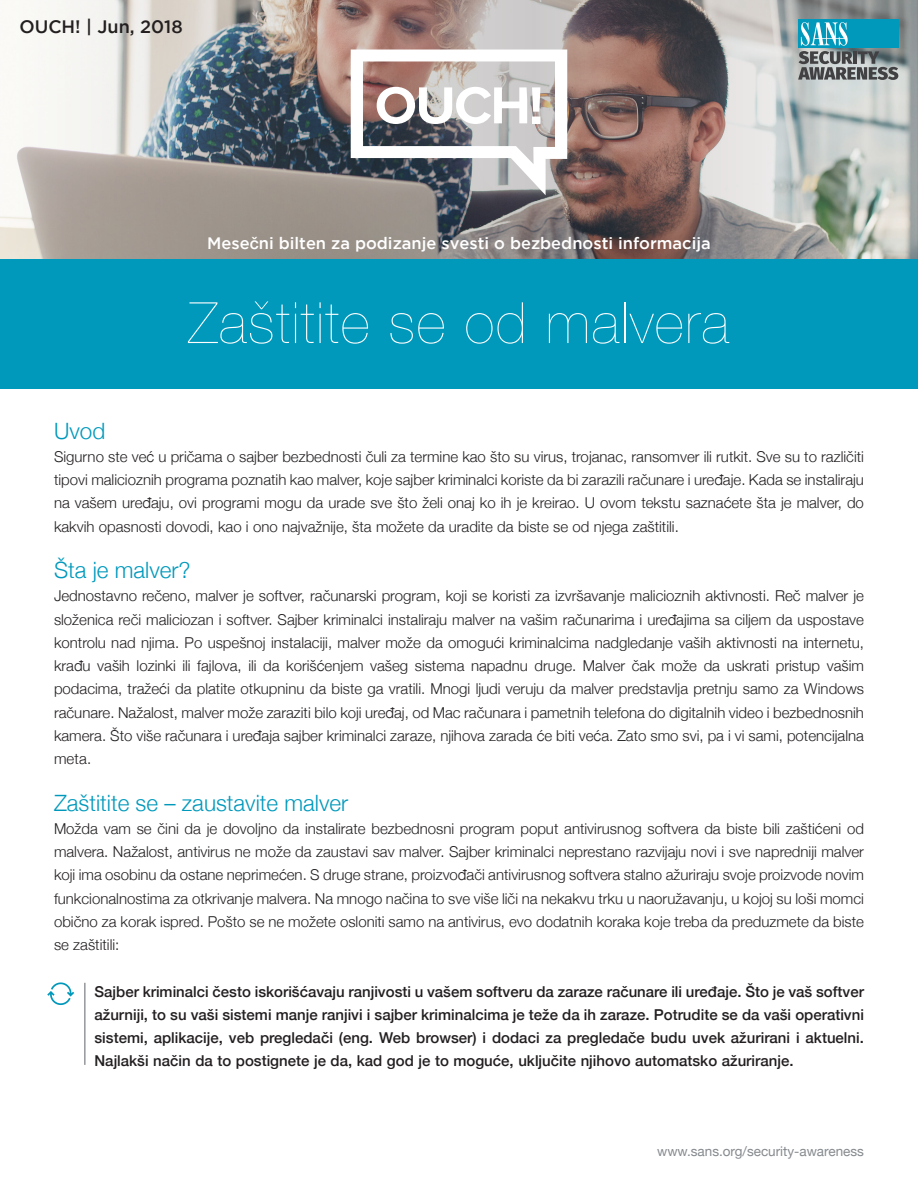
<style>
.page{position:relative;width:918px;height:1188px;background:#fff}
.page>*{position:absolute;margin:0;border:0;box-sizing:border-box;transform-origin:0 0}
.t1{font:200 57px "Helvetica Neue";letter-spacing:.03em;color:#fff}
.MainText{font:300 22.5px "Helvetica Neue";color:#0099bc}
.t2{font:500 18px "Gotham";color:#231f20}
.t3{font:500 16.5px "Gotham";color:#fff}
.MainText-2{font:300 15px/23.2px "Helvetica Neue";color:#231f20;text-align:justify}
.indents{font:500 15px/23.2px "Helvetica Neue";color:#231f20;text-align:justify}
.t4{font:13.5px "Helvetica Neue";color:#868a8e}
.s1{font-family:"Helvetica Neue"}
</style>
<div class="page">
<img style="left:0;top:0;width:918px;height:259px">
<div style="left:0;top:259px;width:918px;height:130px;background:#0099bc"></div>
<svg style="left:351px;top:50px;width:216px;height:145px"></svg>
<div style="left:798px;top:19px;width:100px;height:29px;background:#0098bb"></div>
<svg style="left:798px;top:22px;width:100px;height:58px"></svg>
<hr style="left:85px;top:983px;width:1px;height:82px;background:#5f6369">
<svg style="left:47px;top:982px;width:27px;height:23px"></svg>
<p class="t2" style="left:19px;top:16px;width:165px">OUCH! | Jun, 2018</p>
<p class="t3" style="left:207px;top:234px;width:505px">Mese<span class="s1">č</span>ni bilten za podizanje svesti o bezbednosti informacija</p>
<p class="t1" style="left:189px;top:279px;width:542px">Zaštitite se od malvera</p>
<p class="MainText" style="left:54px;top:412px;width:53px">Uvod</p>
<p class="MainText-2" style="left:54px;top:444px;width:812px">Sigurno ste već u pričama o sajber bezbednosti čuli za termine kao što su virus, trojanac, ransomver ili rutkit. Sve su to različiti tipovi malicioznih programa poznatih kao malver, koje sajber kriminalci koriste da bi zarazili računare i uređaje. Kada se instaliraju na vašem uređaju, ovi programi mogu da urade sve što želi onaj ko ih je kreirao U. ovom tekstu saznaćete šta je malver, do kakvih opasnosti dovodi, kao i ono najvažnije, šta možete da uradite da biste se od njega zaštitili.</p>
<p class="MainText" style="left:54px;top:552px;width:138px">Šta je malver?</p>
<p class="MainText-2" style="left:54px;top:583px;width:812px">Jednostavno rečeno, malver je softver, računarski program, koji se koristi za izvršavanje malicioznih aktivnosti. Reč malver je složenica reči maliciozan i softver. Sajber kriminalci instaliraju malver na vašim računarima i uređajima sa ciljem da uspostave kontrolu nad njima. Po uspešnoj instalaciji, malver može da omogući kriminalcima nadgledanje vaših aktivnosti na internetu, krađu vaših lozinki ili fajlova, ili da korišćenjem vašeg sistema napadnu druge. Malver čak može da uskrati pristup vašim podacima, tražeći da platite otkupninu da biste ga vratili. Mnogi ljudi veruju da malver predstavlja pretnju samo za Windows računare. Nažalost, malver može zaraziti bilo koji uređaj, od Mac računara i pametnih telefona do digitalnih video i bezbednosnih kamera. Što više računara i uređaja sajber kriminalci zaraze, njihova zarada će biti veća. Zato smo svi, pa i vi sami, potencijalna meta.</p>
<p class="MainText" style="left:54px;top:784px;width:296px">Zaštitite se – zaustavite malver</p>
<p class="MainText-2" style="left:54px;top:816px;width:812px">Možda vam se čini da je dovoljno da instalirate bezbednosni program poput antivirusnog softvera da biste bili zaštićeni od malvera. Nažalost, antivirus ne može da zaustavi sav malver. Sajber kriminalci neprestano razvijaju novi i sve napredniji malver koji ima osobinu da ostane neprimećen S. druge strane, proizvođači antivirusnog softvera stalno ažuriraju svoje proizvode novim funkcionalnostima za otkrivanje malvera. Na mnogo načina to sve više liči na nekakvu trku u naoružavanju u, kojoj su loši momci obično za korak ispred. Pošto se ne možete osloniti samo na antivirus, evo dodatnih koraka koje treba da preduzmete da biste se zaštitili:</p>
<p class="indents" style="left:94px;top:978px;width:771px">Sajber kriminalci često iskorišćavaju ranjivosti u vašem softveru da zaraze računare ili uređaje. Što je vaš softver ažurniji, to su vaši sistemi manje ranjivi i sajber kriminalcima je teže da ih zaraze. Potrudite se da vaši operativni sistemi, aplikacije, veb pregledači (eng. Web browser) i dodaci za pregledače budu uvek ažurirani i aktuelni.<br>Najlakši način da to postignete je da, kad god je to moguće, uključite njihovo automatsko ažuriranje.</p>
<p class="t4" style="left:657px;top:1142px;width:208px">www.sans.org/security-awareness</p>
</div>
